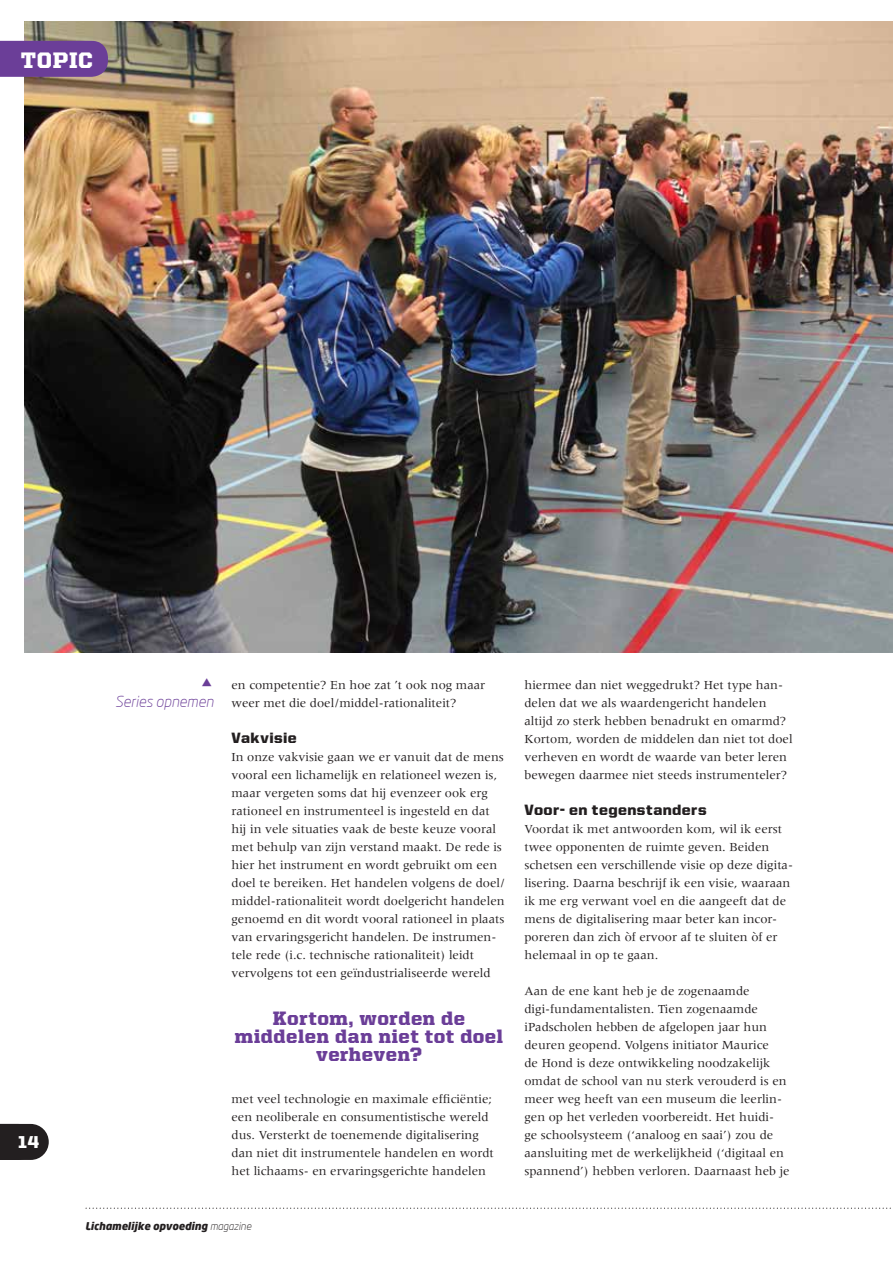
<style>
.page{position:relative;width:893px;height:1263px;background:#fff}
.page>*{position:absolute;margin:0;border:0;box-sizing:border-box;transform-origin:0 0}
.t1{font:900 22.5px "United Serif Reg";letter-spacing:.03em;color:#fff}
.t2{font:900 19.5px/18px "United Serif Reg";letter-spacing:.03em;color:#6b3e98;text-align:center}
.t3{font:900 17.25px "United Sans Reg";color:#fff}
.t4{font:900 15px "United Sans Reg";letter-spacing:.025em;color:#231f20}
.t5{font:italic 300 15px "Neo Sans";color:#6b3e98}
.t6{font:12.75px/18px "Meridien LT Std";color:#231f20}
.t7{font:italic 900 10.5px "Neo Sans";color:#231f20}
.s1{font-weight:300}
</style>
<div class="page">
<img style="left:24px;top:21px;width:869px;height:632px">
<div style="left:0;top:41px;width:108px;height:36px;background:#6b3e98"></div>
<svg style="left:0;top:1124px;width:49px;height:36px;background:#353132"></svg>
<svg style="left:85px;top:1207px;width:806px;height:2px"></svg>
<h1 class="t1" style="left:21px;top:48px;width:74px">TOPIC</h1>
<h3 class="t3" style="left:18px;top:1133px;width:22px">14</h3>
<p class="t5" style="left:115px;top:692px;width:100px">Series opnemen</p>
<p class="t6" style="left:232px;top:675px;width:255px">en competentie? En hoe zat ’t ook nog maar weer met die doel/middel-rationaliteit?</p>
<p class="t4" style="left:232px;top:729px;width:67px">Vakvisie</p>
<p class="t6" style="left:232px;top:747px;width:275px">In onze vakvisie gaan we er vanuit dat de mens vooral een lichamelijk en relationeel wezen is, maar vergeten soms dat hij evenzeer ook erg rationeel en instrumenteel is ingesteld en dat hij in vele situaties vaak de beste keuze vooral met behulp van zijn verstand maakt. De rede is hier het instrument en wordt gebruikt om een doel te bereiken. Het handelen volgens de doel/ middel-rationaliteit wordt doelgericht handelen genoemd en dit wordt vooral rationeel in plaats van ervaringsgericht handelen. De instrumen&shy;tele rede (i.c. technische rationaliteit) leidt vervolgens tot een geïndustrialiseerde wereld</p>
<h2 class="t2" style="left:235px;top:1008px;width:270px">Kortom, worden de middelen dan niet tot doel verheven?</h2>
<p class="t6" style="left:232px;top:1089px;width:264px">met veel technologie en maximale efficiëntie; een neoliberale en consumentistische wereld dus. Versterkt de toenemende digitalisering dan niet dit instrumentele handelen en wordt het lichaams- en ervaringsgerichte handelen</p>
<p class="t7" style="left:85px;top:1219px;width:168px">Lichamelijke opvoeding <span class="s1">magazine</span></p>
<p class="t6" style="left:524px;top:675px;width:270px">hiermee dan niet weggedrukt? Het type han&shy;delen dat we als waardengericht handelen altijd zo sterk hebben benadrukt en omarmd?<br>Kortom, worden de middelen dan niet tot doel verheven en wordt de waarde van beter leren bewegen daarmee niet steeds instrumenteler?</p>
<p class="t4" style="left:524px;top:801px;width:184px">Voor- en tegenstanders</p>
<p class="t6" style="left:524px;top:819px;width:270px">Voordat ik met antwoorden kom, wil ik eerst twee opponenten de ruimte geven. Beiden schetsen een verschillende visie op deze digita&shy;lisering. Daarna beschrijf ik een visie, waaraan ik me erg verwant voel en die aangeeft dat de mens de digitalisering maar beter kan incor&shy;poreren dan zich òf ervoor af te sluiten òf er helemaal in op te gaan.</p>
<p class="t6" style="left:524px;top:981px;width:267px">Aan de ene kant heb je de zogenaamde digi-fundamentalisten. Tien zogenaamde iPadscholen hebben de afgelopen jaar hun deuren geopend. Volgens initiator Maurice<br>de Hond is deze ontwikkeling noodzakelijk omdat de school van nu sterk verouderd is en meer weg heeft van een museum die leerlin&shy;gen op het verleden voorbereidt. Het huidi&shy;ge schoolsysteem (‘analoog en saai’) zou de aansluiting met de werkelijkheid (‘digitaal en spannend’) hebben verloren. Daarnaast heb je</p>
</div>
